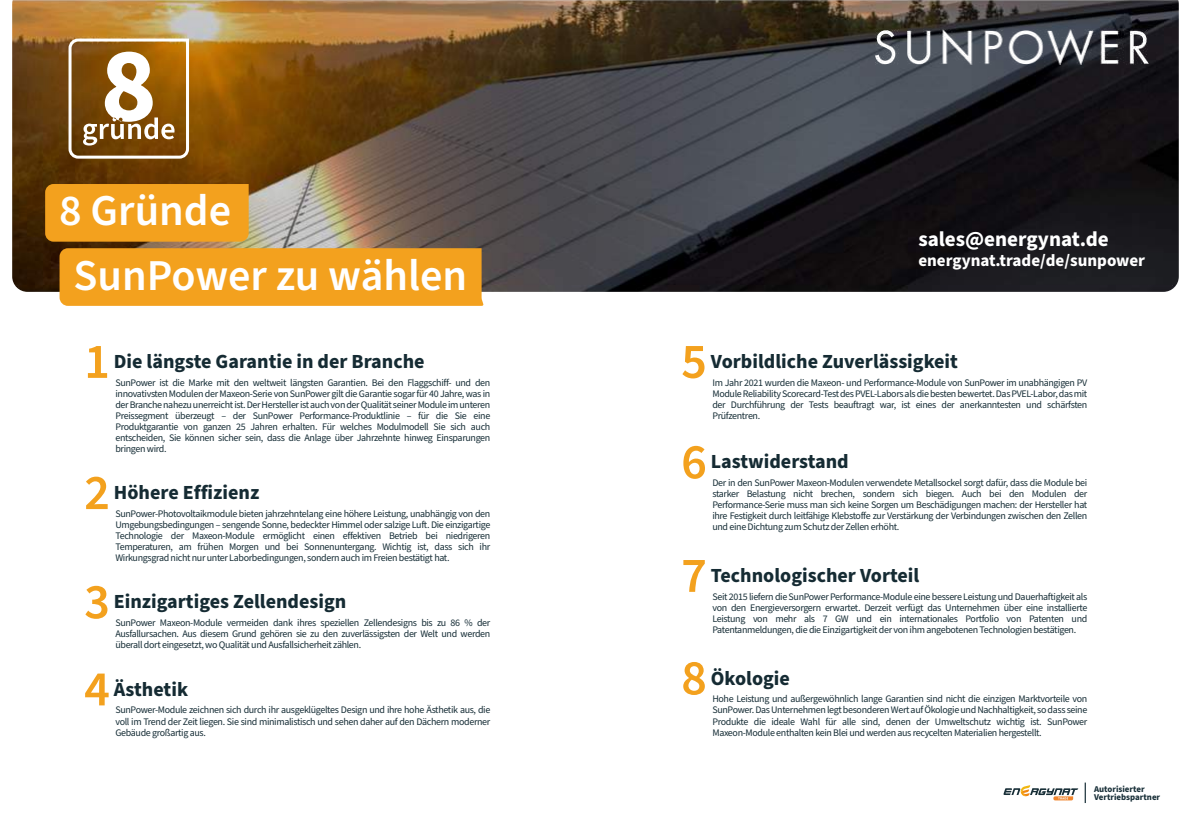
<style>
.page{position:relative;width:1191px;height:828px;background:#fff}
.page>*{position:absolute;margin:0;border:0;box-sizing:border-box;transform-origin:0 0}
.t1{font:600 50px "Source Sans Pro";color:#f3a11e}
.t2{font:600 44px "Source Sans Pro";color:#fff}
.t3{font:700 21px "Source Sans Pro";color:#fff}
.t4{font:700 20px "Source Sans Pro";color:#152b33}
.t5{font:700 17px "Source Sans Pro";color:#fff}
.t6{font:10px/11px "Source Sans Pro";letter-spacing:-.035em;color:#172e37;text-align:justify}
.t7{font:700 8.9px/7.3px "Source Sans Pro";color:#172e37}
</style>
<div class="page">
<img style="left:12px;top:0;width:1166px;height:292px">
<div style="left:60px;top:248px;width:426px;height:58px;background:#f3a11e"></div>
<div style="left:45px;top:184px;width:204px;height:57px;background:#f3a11e"></div>
<svg style="left:1003px;top:785px;width:75px;height:15px"></svg>
<svg style="left:1084px;top:782px;width:1px;height:20px"></svg>
<svg style="left:67px;top:37px;width:123px;height:123px"></svg>
<img style="left:875px;top:29px;width:273px;height:36px">
<h2 class="t2" style="left:59px;top:181px;width:174px">8 Gründe</h2>
<h2 class="t2" style="left:73px;top:245px;width:395px">SunPower zu wählen</h2>
<h1 class="t1" style="left:84px;top:327px;width:27px">1</h1>
<h3 class="t4" style="left:114px;top:347px;width:312px">Die längste Garantie in der Branche</h3>
<p class="t6" style="left:115px;top:377px;width:376px">SunPower ist die Marke mit den weltweit längsten Garantien. Bei den Flaggschiff- und den innovativsten Modulen der Maxeon-Serie von SunPower gilt die Garantie sogar für 40 Jahre, was in der Branche nahezu unerreicht ist. Der Hersteller ist auch von der Qualität seiner Module im unteren Preissegment überzeugt – der SunPower Performance-Produktlinie – für die Sie eine Produktgarantie von ganzen 25 Jahren erhalten. Für welches Modulmodell Sie sich auch entscheiden, Sie können sicher sein, dass die Anlage über Jahrzehnte hinweg Einsparungen bringen wird.</p>
<h1 class="t1" style="left:84px;top:458px;width:27px">2</h1>
<h3 class="t4" style="left:114px;top:478px;width:147px">Höhere Effizienz</h3>
<p class="t6" style="left:115px;top:508px;width:376px">SunPower-Photovoltaikmodule bieten jahrzehntelang eine höhere Leistung, unabhängig von den Umgebungsbedingungen – sengende Sonne, bedeckter Himmel oder salzige Luft. Die einzigartige Technologie der Maxeon-Module ermöglicht einen effektiven Betrieb bei niedrigeren Temperaturen, am frühen Morgen und bei Sonnenuntergang. Wichtig ist, dass sich ihr Wirkungsgrad nicht nur unter Laborbedingungen, sondern auch im Freien bestätigt hat.</p>
<h1 class="t1" style="left:84px;top:568px;width:27px">3</h1>
<h3 class="t4" style="left:114px;top:587px;width:234px">Einzigartiges Zellendesign</h3>
<p class="t6" style="left:115px;top:617px;width:376px">SunPower Maxeon-Module vermeiden dank ihres speziellen Zellendesigns bis zu 86 % der Ausfallursachen. Aus diesem Grund gehören sie zu den zuverlässigsten der Welt und werden überall dort eingesetzt, wo Qualität und Ausfallsicherheit zählen.</p>
<h1 class="t1" style="left:84px;top:655px;width:27px">4</h1>
<h3 class="t4" style="left:114px;top:675px;width:76px">Ästhetik</h3>
<p class="t6" style="left:115px;top:704px;width:376px">SunPower-Module zeichnen sich durch ihr ausgeklügeltes Design und ihre hohe Ästhetik aus, die voll im Trend der Zeit liegen. Sie sind minimalistisch und sehen daher auf den Dächern moderner Gebäude großartig aus.</p>
<h3 class="t3" style="left:918px;top:224px;width:192px">sales@energynat.de</h3>
<h3 class="t5" style="left:918px;top:249px;width:228px">energynat.trade/de/sunpower</h3>
<h1 class="t1" style="left:681px;top:327px;width:27px">5</h1>
<h3 class="t4" style="left:711px;top:347px;width:248px">Vorbildliche Zuverlässigkeit</h3>
<p class="t6" style="left:712px;top:377px;width:376px">Im Jahr 2021 wurden die Maxeon- und Performance-Module von SunPower im unabhängigen PV Module Reliability Scorecard-Test des PVEL-Labors als die besten bewertet. Das PVEL-Labor, das mit der Durchführung der Tests beauftragt war, ist eines der anerkanntesten und schärfsten Prüfzentren.</p>
<h1 class="t1" style="left:681px;top:428px;width:27px">6</h1>
<h3 class="t4" style="left:711px;top:448px;width:139px">Lastwiderstand</h3>
<p class="t6" style="left:712px;top:477px;width:376px">Der in den SunPower Maxeon-Modulen verwendete Metallsockel sorgt dafür, dass die Module bei starker Belastung nicht brechen, sondern sich biegen. Auch bei den Modulen der Performance-Serie muss man sich keine Sorgen um Beschädigungen machen: der Hersteller hat ihre Festigkeit durch leitfähige Klebstoffe zur Verstärkung der Verbindungen zwischen den Zellen und eine Dichtung zum Schutz der Zellen erhöht.</p>
<h1 class="t1" style="left:681px;top:541px;width:27px">7</h1>
<h3 class="t4" style="left:711px;top:561px;width:210px">Technologischer Vorteil</h3>
<p class="t6" style="left:712px;top:591px;width:376px">Seit 2015 liefern die SunPower Performance-Module eine bessere Leistung und Dauerhaftigkeit als von den Energieversorgern erwartet. Derzeit verfügt das Unternehmen über eine installierte Leistung von mehr als 7 GW und ein internationales Portfolio von Patenten und Patentanmeldungen, die die Einzigartigkeit der von ihm angebotenen Technologien bestätigen.</p>
<h1 class="t1" style="left:681px;top:644px;width:27px">8</h1>
<h3 class="t4" style="left:711px;top:664px;width:81px">Ökologie</h3>
<p class="t6" style="left:712px;top:693px;width:376px">Hohe Leistung und außergewöhnlich lange Garantien sind nicht die einzigen Marktvorteile von SunPower. Das Unternehmen legt besonderen Wert auf Ökologie und Nachhaltigkeit, so dass seine Produkte die ideale Wahl für alle sind, denen der Umweltschutz wichtig ist. SunPower Maxeon-Module enthalten kein Blei und werden aus recycelten Materialien hergestellt.</p>
<p class="t7" style="left:1094px;top:785px;width:68px">Autorisierter<br>Vertriebspartner</p>
</div>
